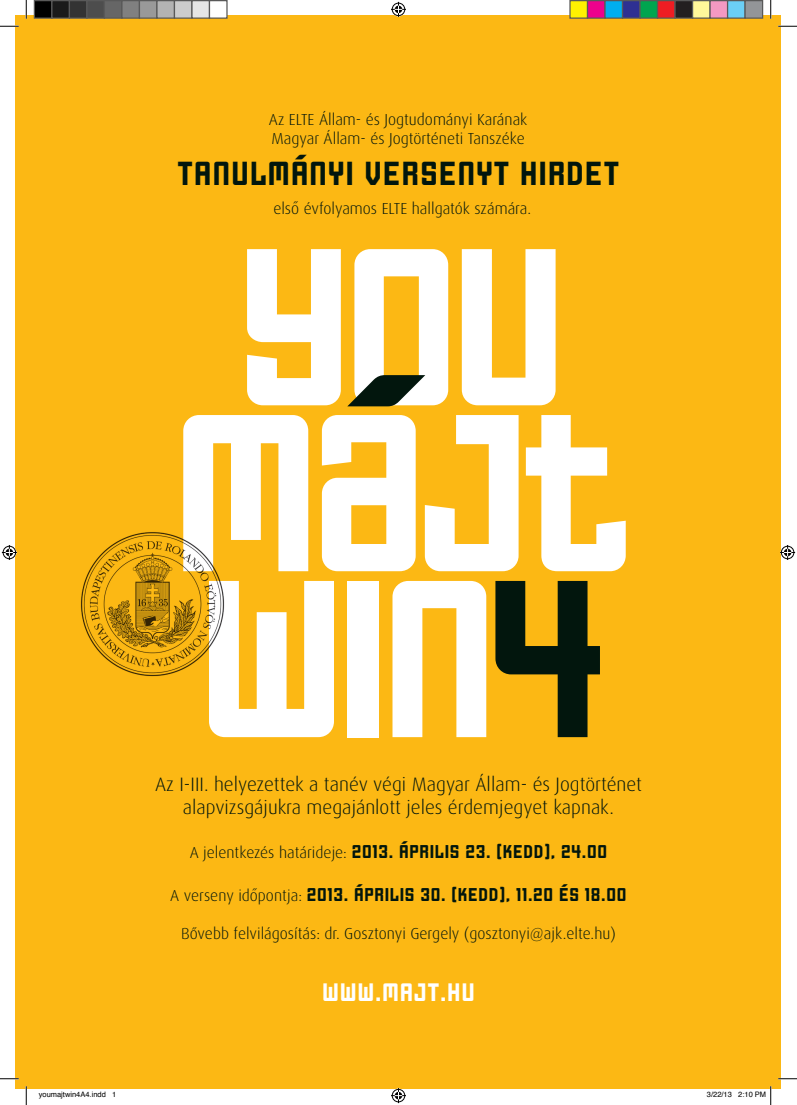
<style>
.page{position:relative;width:797px;height:1105px;background:#fff}
.page>*{position:absolute;margin:0;border:0;box-sizing:border-box;transform-origin:0 0}
.t1{font:condensed 234.88px "FF Gothic One One";letter-spacing:-.075em;color:#fff}
.t2{font:condensed 234.88px "FF Gothic One One";color:#02160d}
.t3{font:condensed 35px "FF Gothic One One";color:#02160d}
.t4{font:condensed 26.5px "FF Gothic One One";color:#fff}
.t5{font:300 19.5px "Dax";color:#02160d}
.t6{font:condensed 19.5px "FF Gothic One One";color:#02160d}
.t7{font:300 15.88px "Dax";color:#02160d}
.t8{font:7.5px "Helvetica";color:#000}
.s1{color:#02160d}
</style>
<div class="page">
<div style="left:16px;top:16px;width:765px;height:1073px;background:#fcb814"></div>
<img style="left:81px;top:532px;width:144px;height:145px">
<svg style="left:0;top:25px;width:19px;height:2px"></svg>
<svg style="left:778px;top:25px;width:19px;height:2px"></svg>
<svg style="left:0;top:1078px;width:19px;height:1px"></svg>
<svg style="left:778px;top:1078px;width:19px;height:1px"></svg>
<svg style="left:25px;top:0;width:2px;height:19px"></svg>
<svg style="left:25px;top:1086px;width:2px;height:19px"></svg>
<svg style="left:770px;top:0;width:1px;height:19px"></svg>
<svg style="left:391px;top:2px;width:15px;height:15px"></svg>
<svg style="left:391px;top:1088px;width:15px;height:15px"></svg>
<svg style="left:2px;top:545px;width:15px;height:15px"></svg>
<svg style="left:780px;top:545px;width:15px;height:15px"></svg>
<div style="left:34px;top:1px;width:18px;height:17px;background:#000"></div>
<div style="left:34px;top:0;width:18px;height:19px;border:1px solid #595959"></div>
<div style="left:52px;top:1px;width:17px;height:17px;background:#1a1a1a"></div>
<div style="left:51px;top:0;width:19px;height:19px;border:1px solid #595959"></div>
<div style="left:69px;top:1px;width:18px;height:17px;background:#333"></div>
<div style="left:69px;top:0;width:19px;height:19px;border:1px solid #595959"></div>
<div style="left:87px;top:1px;width:17px;height:17px;background:#4d4d4d"></div>
<div style="left:86px;top:0;width:19px;height:19px;border:1px solid #595959"></div>
<div style="left:104px;top:1px;width:18px;height:17px;background:#666"></div>
<div style="left:104px;top:0;width:18px;height:19px;border:1px solid #595959"></div>
<div style="left:122px;top:1px;width:17px;height:17px;background:#808080"></div>
<div style="left:121px;top:0;width:19px;height:19px;border:1px solid #595959"></div>
<div style="left:139px;top:1px;width:18px;height:17px;background:#999"></div>
<div style="left:139px;top:0;width:19px;height:19px;border:1px solid #595959"></div>
<div style="left:157px;top:1px;width:17px;height:17px;background:#b3b3b3"></div>
<div style="left:156px;top:0;width:19px;height:19px;border:1px solid #595959"></div>
<div style="left:174px;top:1px;width:18px;height:17px;background:#ccc"></div>
<div style="left:174px;top:0;width:18px;height:19px;border:1px solid #595959"></div>
<div style="left:192px;top:1px;width:17px;height:17px;background:#e6e6e6"></div>
<div style="left:191px;top:0;width:19px;height:19px;border:1px solid #595959"></div>
<div style="left:209px;top:1px;width:18px;height:17px;background:#fff"></div>
<div style="left:209px;top:0;width:19px;height:19px;border:1px solid #595959"></div>
<div style="left:570px;top:1px;width:17px;height:17px;background:#fff101"></div>
<div style="left:569px;top:0;width:19px;height:19px;border:1px solid #595959"></div>
<div style="left:587px;top:1px;width:18px;height:17px;background:#ed028c"></div>
<div style="left:587px;top:0;width:18px;height:19px;border:1px solid #595959"></div>
<div style="left:605px;top:1px;width:17px;height:17px;background:#00aeef"></div>
<div style="left:604px;top:0;width:19px;height:19px;border:1px solid #595959"></div>
<div style="left:622px;top:1px;width:18px;height:17px;background:#2e3092"></div>
<div style="left:622px;top:0;width:18px;height:19px;border:1px solid #595959"></div>
<div style="left:640px;top:1px;width:17px;height:17px;background:#00a54f"></div>
<div style="left:639px;top:0;width:19px;height:19px;border:1px solid #595959"></div>
<div style="left:657px;top:1px;width:18px;height:17px;background:#ee1d23"></div>
<div style="left:657px;top:0;width:18px;height:19px;border:1px solid #595959"></div>
<div style="left:675px;top:1px;width:17px;height:17px;background:#231f20"></div>
<div style="left:674px;top:0;width:19px;height:19px;border:1px solid #595959"></div>
<div style="left:692px;top:1px;width:18px;height:17px;background:#fff79a"></div>
<div style="left:692px;top:0;width:18px;height:19px;border:1px solid #595959"></div>
<div style="left:710px;top:1px;width:17px;height:17px;background:#f499c2"></div>
<div style="left:709px;top:0;width:19px;height:19px;border:1px solid #595959"></div>
<div style="left:727px;top:1px;width:18px;height:17px;background:#6bcff6"></div>
<div style="left:727px;top:0;width:18px;height:19px;border:1px solid #595959"></div>
<div style="left:745px;top:1px;width:17px;height:17px;background:#939598"></div>
<div style="left:744px;top:0;width:19px;height:19px;border:1px solid #595959"></div>
<svg style="left:769px;top:1086px;width:2px;height:19px"></svg>
<p class="t8" style="left:39px;top:1089px;width:69px">youmajtwin A4 4.indd</p>
<p class="t8" style="left:112px;top:1089px;width:6px">1</p>
<p class="t7" style="left:269px;top:111px;width:260px">Az ELTE Állam- és Jogtudományi Karának</p>
<p class="t7" style="left:271px;top:130px;width:255px">Magyar Állam- és Jogtörténeti Tanszéke</p>
<p class="t3" style="left:177px;top:155px;width:445px">TANULMÁNYI VERSENYT HIRDET</p>
<p class="t7" style="left:294px;top:199px;width:238px">˝ évfolyamos ELTE hallgatók számára.</p>
<p class="t7" style="left:273px;top:199px;width:27px">elso</p>
<p class="t1" style="left:231px;top:202px;width:341px">yOU</p>
<p class="t1" style="left:168px;top:368px;width:469px">MaJt</p>
<p class="t1" style="left:193px;top:534px;width:417px">WIN<span class="s1">4</span></p>
<p class="t2" style="left:316px;top:375px;width:126px">́</p>
<p class="t5" style="left:155px;top:773px;width:488px">Az -I III. helyezettek a tanév végi Magyar Állam- és Jogtörténet</p>
<p class="t5" style="left:183px;top:796px;width:433px">alapvizsgájukra megajánlott jeles érdemjegyet kapnak.</p>
<p class="t6" style="left:351px;top:842px;width:257px">2013. ÁPRILIS 23. (KEDD ,( 24.00</p>
<p class="t7" style="left:190px;top:844px;width:159px">A jelentkezés határideje:</p>
<p class="t6" style="left:306px;top:884px;width:322px">2013. ÁPRILIS 30. (KEDD ,) 11.20 ÉS 18.00</p>
<p class="t7" style="left:170px;top:887px;width:133px">A verseny idopontja:</p>
<p class="t7" style="left:181px;top:925px;width:436px">Bovebb felvilágosítás: dr. Gosztonyi Gergely (gosztonyi@ajk.elte.hu(</p>
<p class="t7" style="left:253px;top:886px;width:4px">˝</p>
<p class="t7" style="left:193px;top:924px;width:4px">˝</p>
<p class="t4" style="left:322px;top:978px;width:155px">WWW.MAJT.HU</p>
<p class="t8" style="left:707px;top:1089px;width:27px">3/22/13</p>
<p class="t8" style="left:738px;top:1089px;width:29px">2:10 PM</p>
</div>
